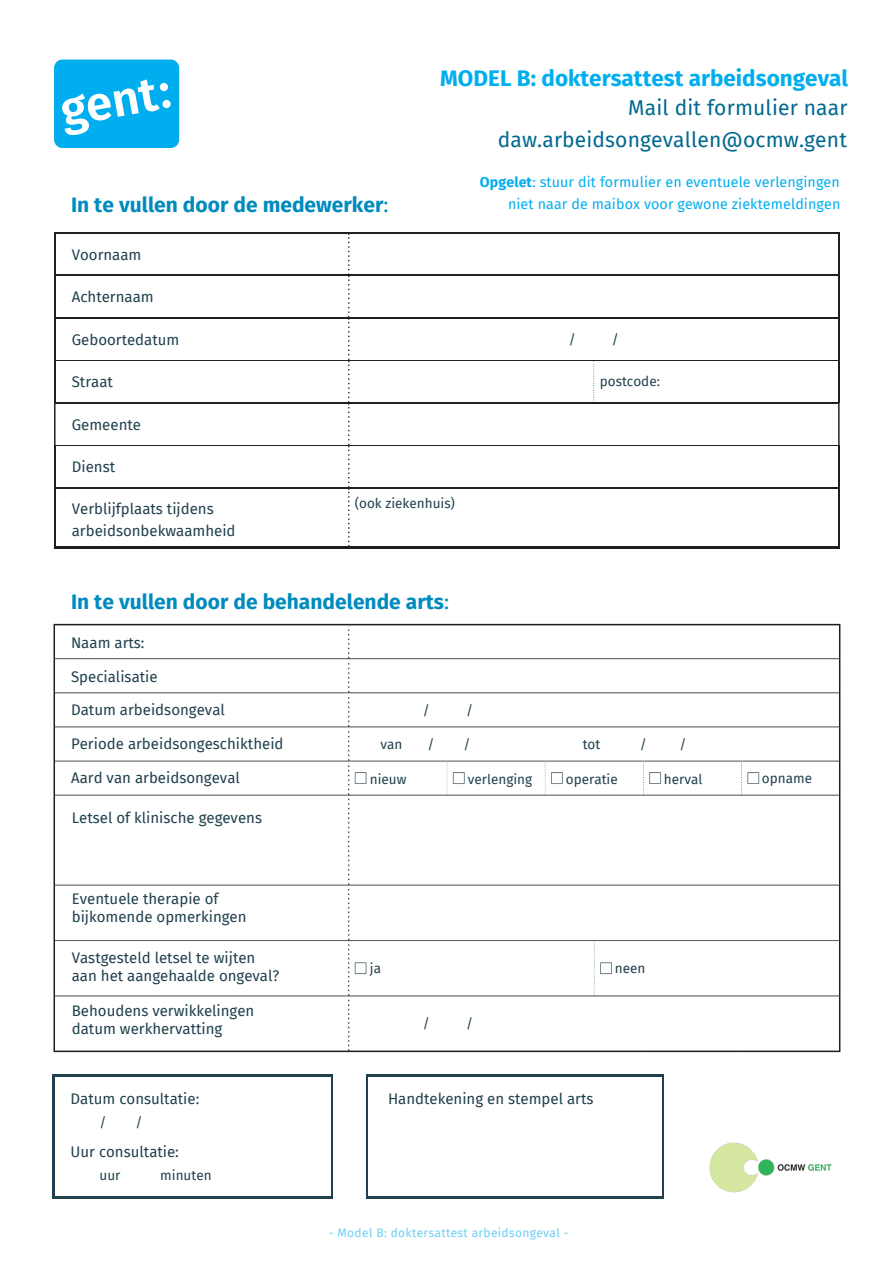
<style>
.page{position:relative;width:894px;height:1264px;background:#fff}
.page>*{position:absolute;margin:0;border:0;box-sizing:border-box;transform-origin:0 0}
.t1{font:700 22.5px "Fira Sans";color:#00aeef}
.t2{font:700 21px "Fira Sans";color:#008bbf}
.t3{font:21px "Fira Sans";letter-spacing:.005em;color:#006890}
.t4{font:15px/18px "Fira Sans";color:#20404d}
.t5{font:14.25px "Fira Sans";letter-spacing:.01em;color:#00aeef}
.t6{font:13.5px "Fira Sans";color:#20404d}
.t7{font:12px "Fira Sans";letter-spacing:.03em;color:#6dcff6}
.s1{font-weight:400}
.s2{font-weight:700}
</style>
<div class="page">
<div style="left:54px;top:60px;width:125px;height:88px;background:#00aeef;border-radius:8px"></div>
<svg style="left:62px;top:79px;width:98px;height:56px"></svg>
<div style="left:160px;top:83px;width:8px;height:8px;background:#fff;border-radius:4px"></div>
<div style="left:162px;top:100px;width:8px;height:8px;background:#fff;border-radius:4px"></div>
<hr style="left:53px;top:1074px;width:279px;height:2px;background:#20404d">
<hr style="left:53px;top:1076px;width:1px;height:120px;background:#20404d">
<hr style="left:331px;top:1076px;width:1px;height:120px;background:#20404d">
<hr style="left:53px;top:1196px;width:279px;height:1px;background:#20404d">
<hr style="left:366px;top:1074px;width:297px;height:2px;background:#20404d">
<hr style="left:366px;top:1076px;width:1px;height:120px;background:#20404d">
<hr style="left:662px;top:1076px;width:1px;height:120px;background:#20404d">
<hr style="left:366px;top:1196px;width:297px;height:1px;background:#20404d">
<img style="left:709px;top:1142px;width:123px;height:51px">
<hr style="left:54px;top:232px;width:295px;height:1px;background:#231f20">
<hr style="left:54px;top:233px;width:1px;height:42px;background:#231f20">
<hr style="left:349px;top:232px;width:244px;height:1px;background:#231f20">
<hr style="left:593px;top:232px;width:246px;height:1px;background:#231f20">
<hr style="left:54px;top:275px;width:1px;height:43px;background:#231f20">
<hr style="left:54px;top:318px;width:1px;height:42px;background:#231f20">
<hr style="left:54px;top:360px;width:1px;height:43px;background:#231f20">
<hr style="left:54px;top:403px;width:1px;height:42px;background:#231f20">
<hr style="left:54px;top:445px;width:1px;height:43px;background:#231f20">
<hr style="left:54px;top:488px;width:1px;height:58px;background:#231f20">
<svg style="left:348px;top:233px;width:1px;height:313px"></svg>
<hr style="left:837px;top:233px;width:2px;height:42px;background:#231f20">
<hr style="left:837px;top:275px;width:2px;height:43px;background:#231f20">
<hr style="left:837px;top:318px;width:2px;height:42px;background:#231f20">
<hr style="left:837px;top:360px;width:2px;height:43px;background:#231f20">
<hr style="left:837px;top:403px;width:2px;height:42px;background:#231f20">
<hr style="left:837px;top:445px;width:2px;height:43px;background:#231f20">
<hr style="left:837px;top:488px;width:2px;height:58px;background:#231f20">
<hr style="left:55px;top:275px;width:294px;height:1px;background:#231f20">
<hr style="left:349px;top:275px;width:244px;height:1px;background:#231f20">
<hr style="left:593px;top:275px;width:244px;height:1px;background:#231f20">
<hr style="left:55px;top:317px;width:294px;height:1px;background:#231f20">
<hr style="left:349px;top:317px;width:244px;height:1px;background:#231f20">
<hr style="left:593px;top:317px;width:244px;height:1px;background:#231f20">
<hr style="left:55px;top:360px;width:294px;height:1px;background:#231f20">
<hr style="left:349px;top:360px;width:244px;height:1px;background:#231f20">
<hr style="left:593px;top:360px;width:244px;height:1px;background:#231f20">
<hr style="left:55px;top:402px;width:294px;height:1px;background:#231f20">
<hr style="left:349px;top:402px;width:244px;height:1px;background:#231f20">
<hr style="left:593px;top:402px;width:244px;height:1px;background:#231f20">
<hr style="left:55px;top:445px;width:294px;height:1px;background:#231f20">
<hr style="left:349px;top:445px;width:244px;height:1px;background:#231f20">
<hr style="left:593px;top:445px;width:244px;height:1px;background:#231f20">
<hr style="left:55px;top:487px;width:294px;height:1px;background:#231f20">
<hr style="left:349px;top:487px;width:244px;height:1px;background:#231f20">
<hr style="left:593px;top:487px;width:244px;height:1px;background:#231f20">
<svg style="left:593px;top:361px;width:1px;height:41px"></svg>
<hr style="left:54px;top:546px;width:295px;height:2px;background:#231f20">
<hr style="left:349px;top:546px;width:244px;height:2px;background:#231f20">
<hr style="left:593px;top:546px;width:246px;height:2px;background:#231f20">
<img style="left:53px;top:623px;width:788px;height:430px">
<h1 class="t2" style="left:71px;top:193px;width:319px">In te vullen door de medewerker<span class="s1">:</span></h1>
<h1 class="t1" style="left:440px;top:65px;width:409px">MODEL B: doktersattest arbeidsongeval</h1>
<h1 class="t3" style="left:628px;top:96px;width:221px">Mail dit formulier naar</h1>
<h1 class="t3" style="left:497px;top:128px;width:350px">daw.arbeidsongevallen@ocmw.gent</h1>
<h4 class="t5" style="left:480px;top:173px;width:361px"><span class="s2">Opgelet</span>: stuur dit formulier en eventuele verlengingen</h4>
<h3 class="t5" style="left:508px;top:196px;width:334px">niet naar de maibox voor gewone ziektemeldingen</h3>
<h3 class="t4" style="left:72px;top:246px;width:71px">Voornaam</h3>
<h3 class="t4" style="left:72px;top:288px;width:83px">Achternaam</h3>
<h3 class="t4" style="left:72px;top:331px;width:109px">Geboortedatum</h3>
<h3 class="t4" style="left:72px;top:373px;width:43px">Straat</h3>
<h3 class="t4" style="left:72px;top:416px;width:71px">Gemeente</h3>
<h3 class="t4" style="left:72px;top:458px;width:45px">Dienst</h3>
<h3 class="t4" style="left:72px;top:497px;width:165px;line-height:22.5px">Verblijfplaats tijdens arbeidsonbekwaamheid</h3>
<p class="t6" style="left:355px;top:495px;width:102px">(ook ziekenhuis)</p>
<p class="t6" style="left:568px;top:331px;width:9px">/</p>
<h4 class="t6" style="left:611px;top:331px;width:9px">/</h4>
<h4 class="t6" style="left:599px;top:373px;width:62px">postcode:</h4>
<h2 class="t2" style="left:71px;top:589px;width:379px">In te vullen door de behandelende arts<span class="s1">:</span></h2>
<h2 class="t4" style="left:71px;top:634px;width:75px">Naam arts:</h2>
<h2 class="t4" style="left:71px;top:667px;width:88px">Specialisatie</h2>
<h2 class="t4" style="left:71px;top:701px;width:155px">Datum arbeidsongeval</h2>
<h2 class="t4" style="left:71px;top:735px;width:214px">Periode arbeidsongeschiktheid</h2>
<h2 class="t4" style="left:71px;top:769px;width:170px">Aard van arbeidsongeval</h2>
<h4 class="t6" style="left:423px;top:702px;width:9px">/</h4>
<h3 class="t6" style="left:466px;top:702px;width:9px">/</h3>
<h3 class="t6" style="left:380px;top:736px;width:23px">van</h3>
<h3 class="t6" style="left:427px;top:736px;width:9px">/</h3>
<h4 class="t6" style="left:463px;top:736px;width:9px">/</h4>
<p class="t6" style="left:582px;top:736px;width:19px">tot</p>
<p class="t6" style="left:639px;top:736px;width:9px">/</p>
<h4 class="t6" style="left:679px;top:736px;width:9px">/</h4>
<h3 class="t6" style="left:370px;top:771px;width:38px">nieuw</h3>
<p class="t6" style="left:468px;top:771px;width:66px">verlenging</p>
<p class="t6" style="left:565px;top:771px;width:53px">operatie</p>
<p class="t6" style="left:663px;top:771px;width:40px">herval</p>
<h3 class="t6" style="left:761px;top:770px;width:52px">opname</h3>
<h4 class="t4" style="left:72px;top:809px;width:192px">Letsel of klinische gegevens</h4>
<h4 class="t4" style="left:72px;top:890px;width:176px">Eventuele therapie of bijkomende opmerkingen</h4>
<p class="t4" style="left:72px;top:948px;width:209px">Vastgesteld letsel te wijten aan het aangehaalde ongeval?</p>
<p class="t4" style="left:72px;top:1001px;width:184px">Behoudens verwikkelingen datum werkhervatting</p>
<h3 class="t4" style="left:71px;top:1090px;width:130px">Datum consultatie:</h3>
<p class="t6" style="left:99px;top:1114px;width:9px">/</p>
<p class="t6" style="left:135px;top:1114px;width:9px">/</p>
<h3 class="t4" style="left:71px;top:1142px;width:110px">Uur consultatie:</h3>
<h3 class="t6" style="left:99px;top:1167px;width:22px">uur</h3>
<h4 class="t6" style="left:160px;top:1167px;width:53px">minuten</h4>
<p class="t6" style="left:370px;top:960px;width:13px">ja</p>
<h4 class="t6" style="left:423px;top:1015px;width:9px">/</h4>
<p class="t6" style="left:466px;top:1015px;width:9px">/</p>
<h4 class="t6" style="left:614px;top:960px;width:32px">neen</h4>
<h1 class="t4" style="left:388px;top:1090px;width:207px">Handtekening en stempel arts</h1>
<p class="t7" style="left:329px;top:1225px;width:241px">- Model B: doktersattest arbeidsongeval -</p>
</div>
